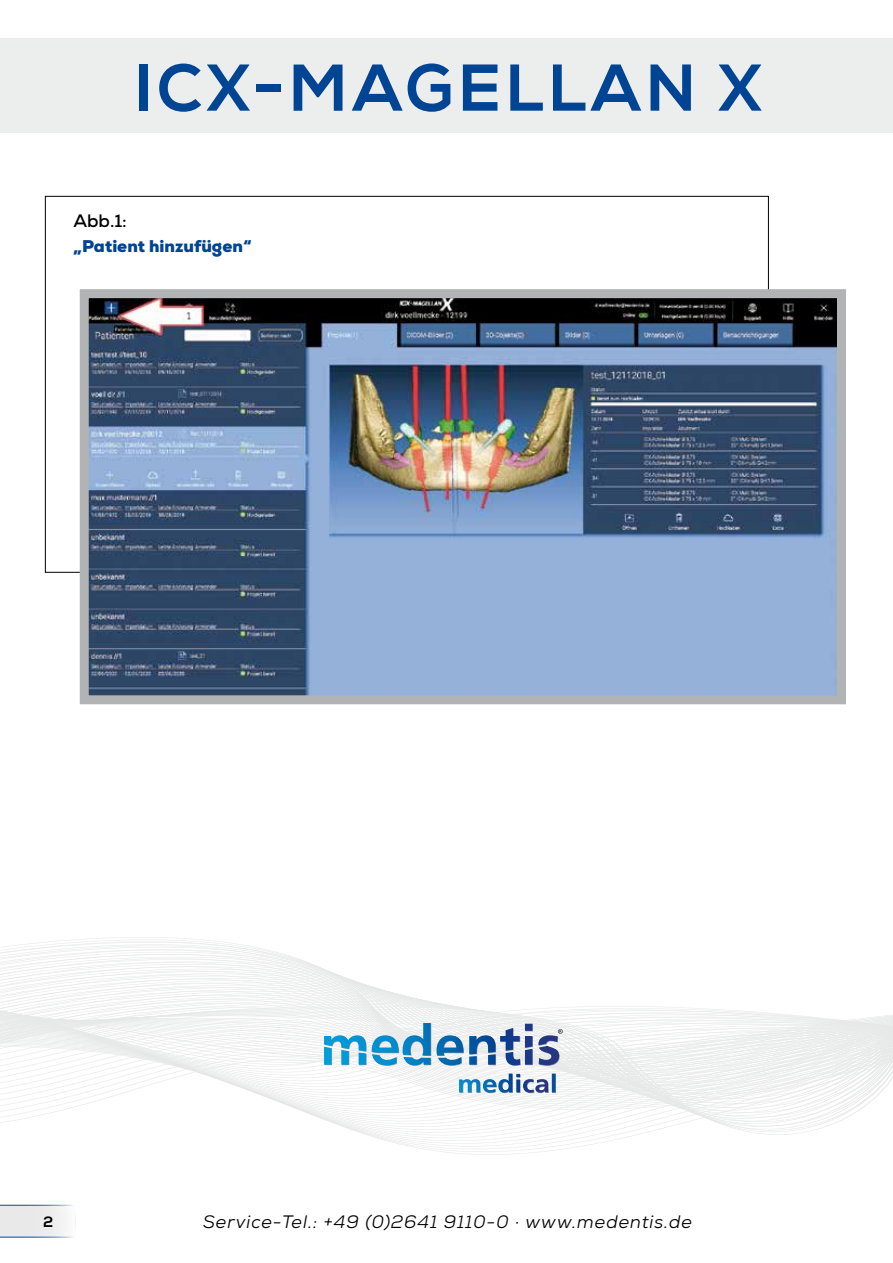
<style>
.page{position:relative;width:893px;height:1263px;background:#fff}
.page>*{position:absolute;margin:0;border:0;box-sizing:border-box;transform-origin:0 0}
.t1{font:66px "Nexa X Bold";letter-spacing:.055em;color:#004494}
.t2{font:italic 18px "Nexa";letter-spacing:.05em;color:#000}
.t3{font:700 18px "Nexa";color:#000}
.t4{font:900 16.5px "Nexa";color:#004494}
.t5{font:15px "Nexa X Bold";color:#000}
</style>
<div class="page">
<svg style="left:0;top:1205px;width:76px;height:32px"></svg>
<div style="left:0;top:38px;width:893px;height:95px;background:#eceded"></div>
<svg style="left:0;top:972px;width:341px;height:4px"></svg>
<svg style="left:0;top:976px;width:355px;height:5px"></svg>
<svg style="left:0;top:981px;width:367px;height:4px"></svg>
<svg style="left:0;top:985px;width:380px;height:4px"></svg>
<svg style="left:0;top:989px;width:394px;height:4px"></svg>
<svg style="left:0;top:993px;width:410px;height:4px"></svg>
<svg style="left:1px;top:997px;width:427px;height:4px"></svg>
<svg style="left:0;top:1004px;width:893px;height:151px"></svg>
<img style="left:75px;top:285px;width:771px;height:420px">
<hr style="left:552px;top:1074px;width:4px;height:19px;background:#4170a0">
<svg style="left:459px;top:1073px;width:96px;height:20px"></svg>
<svg style="left:324px;top:1023px;width:239px;height:43px"></svg>
<h1 class="t1" style="left:133px;top:47px;width:630px">ICX-MAGELLAN X</h1>
<p class="t3" style="left:73px;top:210px;width:55px">Abb.1:</p>
<p class="t4" style="left:73px;top:235px;width:180px">„Patient hinzufügen“</p>
<p class="t5" style="left:43px;top:1212px;width:12px">2</p>
<p class="t2" style="left:203px;top:1210px;width:490px">Service-Tel.: +49 (0)2641 9110-0 · www.medentis.de</p>
</div>
